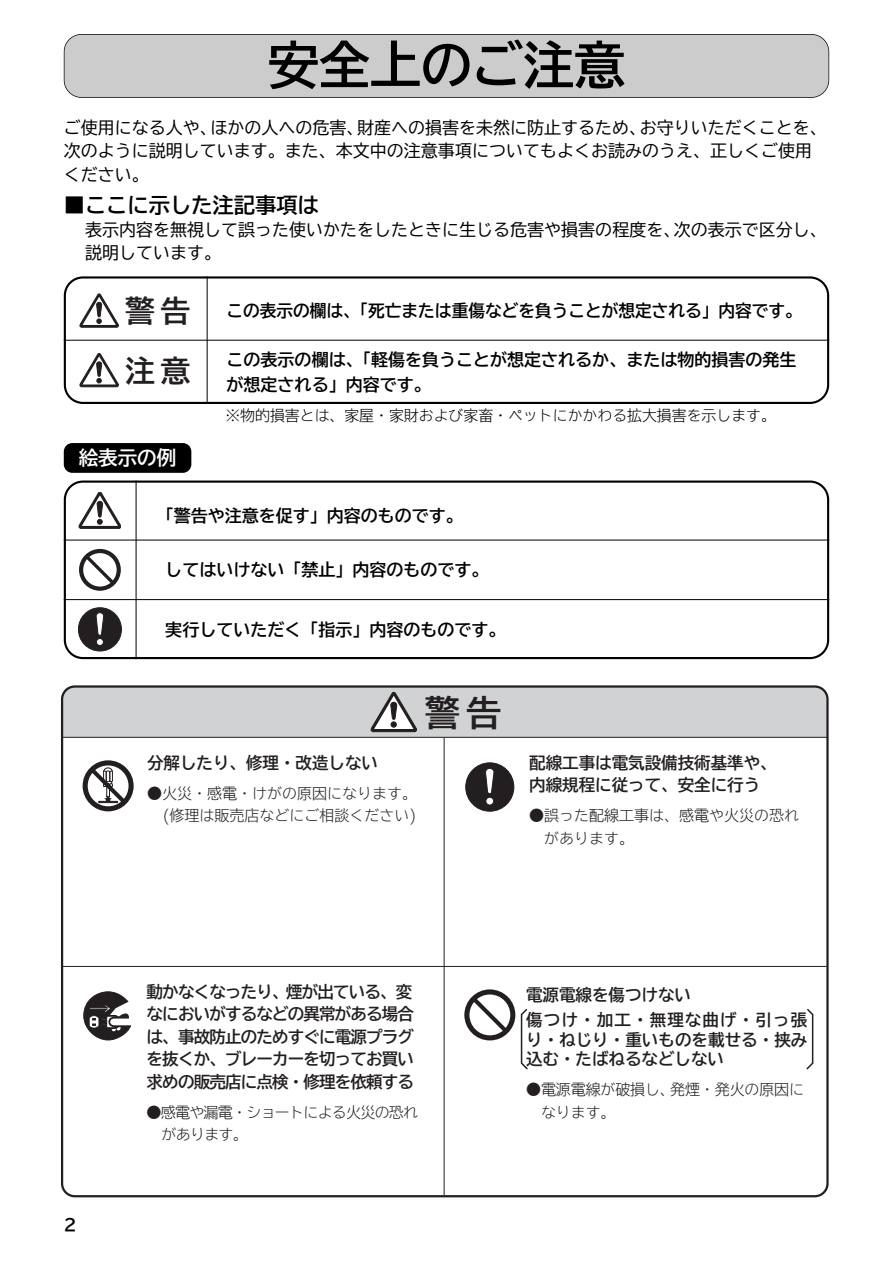
<style>
.page{position:relative;width:893px;height:1263px;background:#fff}
.page>*{position:absolute;margin:0;border:0;box-sizing:border-box;transform-origin:0 0}
.t1{font:700 51px "TBUD Go Std";color:#000}
.t2{font:35.25px "TBUD Go Std Bold 90 pv RKSJ H";color:#231f20}
.t3{font:29.85px/59.6px "TBUD Go Std Bold 90 pv RKSJ H";color:#231f20}
.t4{font:700 21.3px "TBUD Go Std";color:#000}
.t5{font:700 19.5px "TBUD Go Std";color:#fff}
.t6{font:16.95px/23.4px "TBUD Go Std";color:#000}
.t7{font:700 16.95px/25.5px "TBUD Go Std";color:#000}
.t8{font:16.5px/22.5px "TBUD Go Std Bold 90 pv RKSJ H";color:#231f20}
.t9{font:16.5px/25.5px "TBUD Go Std Bold 90 pv RKSJ H";letter-spacing:.035em;color:#231f20}
.t10{font:700 16.5px "TBUD Go Std";color:#000}
.t11{font:15px/22.5px "TBUD Go Std Super Light 90 pv RKSJ H";color:#231f20}
.t12{font:15px/22.5px "TBUD Go Std Super Light 90 pv RKSJ H";letter-spacing:-.05em;color:#231f20}
.t13{font:300 14.85px "TBUD Go Std Super";color:#000}
</style>
<div class="page">
<div style="left:65px;top:35px;width:763px;height:62px;background:#ccc;border-radius:17px"></div>
<div style="left:64px;top:34px;width:765px;height:64px;border:2px solid #000;border-radius:18px"></div>
<hr style="left:444px;top:737px;width:1px;height:458px;background:#231f20">
<hr style="left:62px;top:966px;width:765px;height:1px;background:#231f20">
<svg style="left:83px;top:991px;width:48px;height:49px"></svg>
<svg style="left:465px;top:762px;width:49px;height:49px"></svg>
<svg style="left:61px;top:686px;width:767px;height:52px;background:#c5c6c8"></svg>
<svg style="left:806px;top:1008px;width:8px;height:62px"></svg>
<svg style="left:83px;top:760px;width:51px;height:51px"></svg>
<svg style="left:464px;top:989px;width:64px;height:81px"></svg>
<svg style="left:64px;top:276px;width:765px;height:128px"></svg>
<svg style="left:64px;top:480px;width:765px;height:179px"></svg>
<div style="left:64px;top:443px;width:127px;height:30px;background:#000;border-radius:9px"></div>
<hr style="left:207px;top:276px;width:1px;height:128px;background:#000">
<svg style="left:79px;top:492px;width:42px;height:36px"></svg>
<svg style="left:79px;top:549px;width:42px;height:42px"></svg>
<svg style="left:78px;top:608px;width:44px;height:43px"></svg>
<hr style="left:136px;top:480px;width:1px;height:179px;background:#000">
<hr style="left:64px;top:340px;width:765px;height:1px;background:#000">
<hr style="left:64px;top:540px;width:765px;height:1px;background:#000">
<hr style="left:64px;top:599px;width:765px;height:1px;background:#000">
<svg style="left:80px;top:294px;width:39px;height:34px"></svg>
<svg style="left:80px;top:353px;width:39px;height:34px"></svg>
<h1 class="t1" style="left:268px;top:23px;width:359px">安全上のご注意</h1>
<p class="t6" style="left:64px;top:116px;width:764px">ご使用になる人や、ほかの人への危害、財産への損害を未然に防止するため、お守りいただくことを、次のように説明しています。また、本文中の注意事項についてもよくお読みのうえ、正しくご使用ください。</p>
<p class="t4" style="left:64px;top:187px;width:257px">■ここに示した注記事項は</p>
<p class="t6" style="left:85px;top:218px;width:743px">表示内容を無視して誤った使いかたをしたときに生じる危害や損害の程度を、次の表示で区分し、説明しています。</p>
<h3 class="t3" style="left:125px;top:282px;width:66px">警告注意</h3>
<p class="t5" style="left:79px;top:441px;width:99px">絵表示の例</p>
<p class="t7" style="left:227px;top:298px;width:577px">この表示の欄は、「死亡または重傷などを負うことが想定される」内容です。</p>
<p class="t7" style="left:227px;top:347px;width:571px">この表示の欄は、「軽傷を負うことが想定されるか、または物的損害の発生が想定される」内容です。</p>
<p class="t13" style="left:225px;top:403px;width:552px">※物的損害とは、家屋・家財および家畜・ペットにかかわる拡大損害を示します。</p>
<p class="t7" style="left:157px;top:503px;width:308px">「警告や注意を促す」内容のものです。</p>
<p class="t7" style="left:165px;top:557px;width:325px">してはいけない「禁止」内容のものです。</p>
<p class="t7" style="left:165px;top:617px;width:342px">実行していただく「指示」内容のものです。</p>
<p class="t10" style="left:64px;top:1211px;width:14px">2</p>
<p class="t8" style="left:147px;top:752px;width:233px">分解したり、修理・改造しない</p>
<p class="t11" style="left:147px;top:781px;width:272px;text-align:right">●火災・感電・けがの原因になります。(修理は販売店などにご相談ください)</p>
<h2 class="t2" style="left:425px;top:684px;width:78px">警告</h2>
<p class="t8" style="left:529px;top:752px;width:249px">配線工事は電気設備技術基準や、内線規程に従って、安全に行う</p>
<p class="t11" style="left:544px;top:804px;width:256px;text-indent:-15px">●誤った配線工事は、感電や火災の恐れがあります。</p>
<p class="t8" style="left:147px;top:981px;width:269px;text-align:justify">動かなくなったり、煙が出ている、変なにおいがするなどの異常がある場合は、事故防止のためすぐに電源プラグを抜くか、ブレーカーを切ってお買い求めの販売店に点検・修理を依頼する</p>
<p class="t12" style="left:162px;top:1100px;width:258px;text-indent:-15px">●感電や漏電・ショートによる火災の恐れがあります。</p>
<p class="t9" style="left:526px;top:982px;width:283px">電源電線を傷つけない<br>傷つけ・加工・無理な曲げ・引っ張</p>
<p class="t8" style="left:526px;top:1030px;width:283px;line-height:19.5px">り・ねじり・重いものを載せる・挟み込む・たばねるなどしない</p>
<p class="t11" style="left:541px;top:1078px;width:264px;text-indent:-15px">●電源電線が破損し、発煙・発火の原因になります。</p>
</div>
